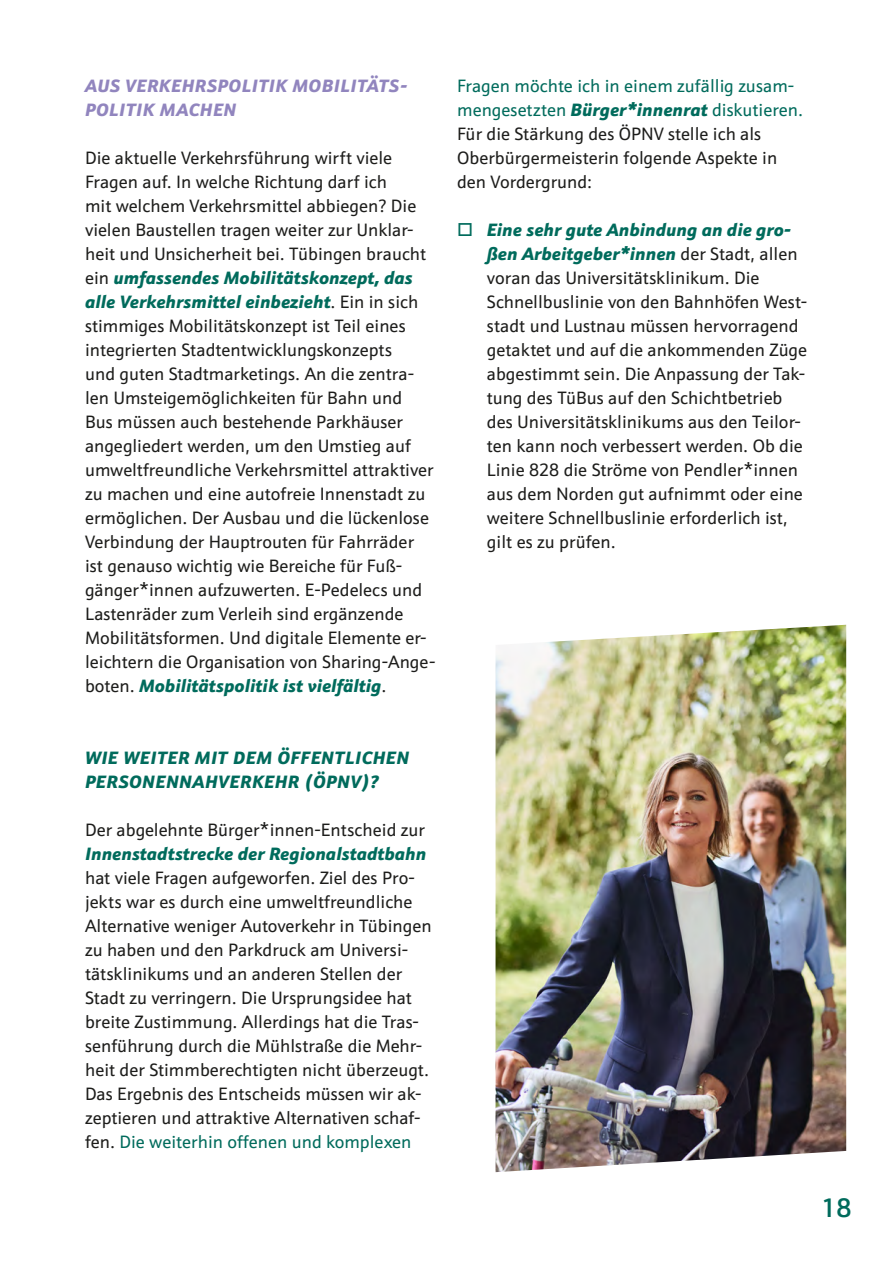
<style>
.page{position:relative;width:893px;height:1263px;background:#fff}
.page>*{position:absolute;margin:0;border:0;box-sizing:border-box;transform-origin:0 0}
.t1{font:500 27px "Schnebel Sans Pro";color:#006b5c}
.t2{font:18px/24px "Schnebel Sans Pro";color:#1d1d1b}
.t3{font:italic 900 18px/24px "Schnebel Sans Pro";letter-spacing:.015em;color:#006b5c}
.t4{font:italic 900 18px/24px "Schnebel Sans Pro";letter-spacing:.03em;color:#9185be}
.s1{font-weight:900;font-style:italic;color:#006b5c}
.s2{color:#006b5c}
</style>
<div class="page">
<img style="left:495px;top:625px;width:351px;height:547px">
<p class="t4" style="left:85px;top:74px;width:324px">AUS VERKEHRSPOLITIK MOBILITÄTS-<br>POLITIK MACHEN</p>
<p class="t2" style="left:85px;top:146px;width:352px">Die aktuelle Verkehrsführung wirft viele Fragen auf. In welche Richtung darf ich<br>mit welchem Verkehrsmittel abbiegen? Die vielen Baustellen tragen weiter zur Unklar&shy;heit und Unsicherheit bei. Tübingen braucht ein <span class="s1">umfassendes Mobilitätskonzept, das alle Verkehrsmittel einbezieht</span>. Ein in sich stimmiges Mobilitätskonzept ist Teil eines integrierten Stadtentwicklungskonzepts<br>und guten Stadtmarketings. An die zentra&shy;len Umsteigemöglichkeiten für Bahn und<br>Bus müssen auch bestehende Parkhäuser angegliedert werden, um den Umstieg auf umweltfreundliche Verkehrsmittel attraktiver zu machen und eine autofreie Innenstadt zu ermöglichen. Der Ausbau und die lückenlose Verbindung der Hauptrouten für Fahrräder ist genauso wichtig wie Bereiche für Fuß&shy;gänger*innen aufzuwerten. E-Pedelecs und Lastenräder zum Verleih sind ergänzende Mobilitätsformen. Und digitale Elemente er&shy;leichtern die Organisation von Sharing-Ange&shy;boten. <span class="s1">Mobilitätspolitik ist vielfältig</span>.</p>
<p class="t3" style="left:85px;top:745px;width:326px">WIE WEITER MIT DEM ÖFFENTLICHEN<br>PERSONENNAHVERKEHR (ÖPNV)?</p>
<p class="t2" style="left:85px;top:818px;width:341px">Der abgelehnte Bürger*innen-Entscheid zur</p>
<p class="t3" style="left:85px;top:841px;width:343px">Innenstadtstrecke der Regionalstadtbahn</p>
<p class="t2" style="left:85px;top:865px;width:348px">hat viele Fragen aufgeworfen. Ziel des Pro&shy;jekts war es durch eine umweltfreundliche Alternative weniger Autoverkehr in Tübingen zu haben und den Parkdruck am Universi&shy;tätsklinikums und an anderen Stellen der Stadt zu verringern. Die Ursprungsidee hat breite Zustimmung. Allerdings hat die Tras&shy;senführung durch die Mühlstraße die Mehr&shy;heit der Stimmberechtigten nicht überzeugt.<br>Das Ergebnis des Entscheids müssen wir ak&shy;zeptieren und attraktive Alternativen schaf&shy;fen. <span class="s2">Die weiterhin offenen und komplexen</span></p>
<p class="t2" style="left:457px;top:73px;width:348px"><span class="s2">Fragen möchte ich in einem zufällig zusam&shy;mengesetzten</span> <span class="s1">Bürger*innenrat</span> <span class="s2">diskutieren.<br></span>Für die Stärkung des ÖPNV stelle ich als Oberbürgermeisterin folgende Aspekte in den Vordergrund:</p>
<p class="t2" style="left:487px;top:217px;width:322px"><span class="s1">Eine sehr gute Anbindung an die gro&shy;ßen Arbeitgeber*innen</span> der Stadt, allen voran das Universitätsklinikum. Die Schnellbuslinie von den Bahnhöfen West&shy;stadt und Lustnau müssen hervorragend getaktet und auf die ankommenden Züge abgestimmt sein. Die Anpassung der Tak&shy;tung des TüBus auf den Schichtbetrieb des Universitätsklinikums aus den Teilor&shy;ten kann noch verbessert werden. Ob die Linie 828 die Ströme von Pendler*innen aus dem Norden gut aufnimmt oder eine weitere Schnellbuslinie erforderlich ist, gilt es zu prüfen.</p>
<h1 class="t1" style="left:821px;top:1190px;width:32px">18</h1>
</div>
